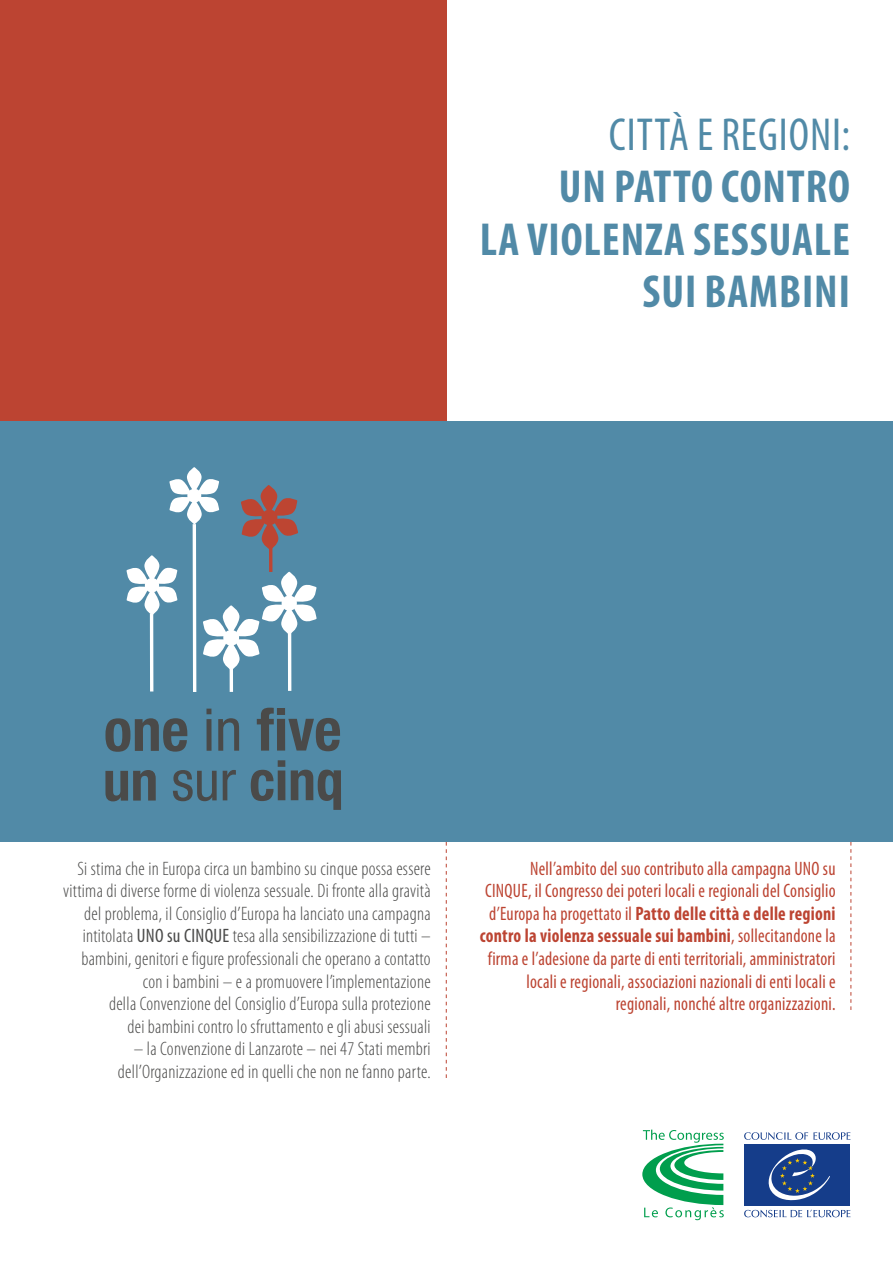
<style>
.page{position:relative;width:893px;height:1263px;background:#fff}
.page>*{position:absolute;margin:0;border:0;box-sizing:border-box;transform-origin:0 0}
.t1{font:700 condensed 46.5px/52.5px "Myriad Pro";letter-spacing:.02em;color:#518aa7}
.t2{font:condensed 46.5px "Myriad Pro";letter-spacing:.02em;color:#518aa7}
.t3{font:300 condensed 19.5px/22.5px "Myriad Pro";letter-spacing:.015em;color:#4a4a49;text-align:right}
.t4{font:condensed 19.5px/22.5px "Myriad Pro";letter-spacing:.015em;color:#bc4432;text-align:right;scale:.92 1}
.s1{font-weight:400}
.s2{font-weight:700}
</style>
<div class="page">
<svg style="left:446px;top:842px;width:1px;height:236px"></svg>
<svg style="left:850px;top:842px;width:1px;height:168px"></svg>
<div style="left:0;top:421px;width:893px;height:421px;background:#518aa7"></div>
<div style="left:0;top:0;width:446px;height:421px;background:#bc4432"></div>
<svg style="left:105px;top:718px;width:82px;height:34px"></svg>
<svg style="left:206px;top:709px;width:6px;height:42px"></svg>
<svg style="left:218px;top:718px;width:21px;height:33px"></svg>
<svg style="left:257px;top:708px;width:83px;height:43px"></svg>
<svg style="left:105px;top:770px;width:51px;height:31px"></svg>
<svg style="left:173px;top:770px;width:44px;height:31px"></svg>
<svg style="left:223px;top:770px;width:13px;height:30px"></svg>
<svg style="left:251px;top:760px;width:34px;height:41px"></svg>
<svg style="left:291px;top:770px;width:50px;height:40px"></svg>
<svg style="left:126px;top:509px;width:191px;height:182px"></svg>
<svg style="left:127px;top:555px;width:50px;height:60px"></svg>
<svg style="left:169px;top:467px;width:50px;height:57px"></svg>
<svg style="left:203px;top:572px;width:113px;height:98px"></svg>
<svg style="left:241px;top:485px;width:57px;height:65px"></svg>
<hr style="left:150px;top:614px;width:3px;height:77px;background:#fff">
<hr style="left:193px;top:524px;width:3px;height:168px;background:#fff">
<hr style="left:230px;top:667px;width:3px;height:25px;background:#fff">
<hr style="left:288px;top:627px;width:3px;height:64px;background:#fff">
<hr style="left:269px;top:547px;width:3px;height:25px;background:#bd4532">
<svg style="left:642px;top:1129px;width:82px;height:91px"></svg>
<svg style="left:744px;top:1132px;width:106px;height:8px"></svg>
<svg style="left:744px;top:1210px;width:106px;height:7px"></svg>
<div style="left:745px;top:1144px;width:105px;height:61px;background:#153d8a"></div>
<svg style="left:768px;top:1149px;width:62px;height:51px"></svg>
<h1 class="t2" style="left:609px;top:106px;width:243px">Città e regioni:</h1>
<h1 class="t1" style="left:559px;top:159px;width:185px">un patto contro</h1>
<h1 class="t1" style="left:480px;top:212px;width:68px">la violen</h1>
<h1 class="t1" style="left:642px;top:212px;width:189px">za sessuale sui bambini</h1>
<p class="t3" style="left:63px;top:857px;width:369px">Si stima che in Europa circa un bambino su cinque possa essere vittima di diverse forme di violenza sessuale. Di fronte alla gravità del problema, il Consiglio d’Europa ha lanciato una campagna intitolata <span class="s1">UNO su CINQUE</span> tesa alla sensibilizzazione di tutti – bambini, genitori e figure professionali che operano a contatto con i bambini – e a promuovere l’implementazione<br>della Convenzione del Consiglio d’Europa sulla protezione<br>dei bambini contro lo sfruttamento e gli abusi sessuali</p>
<p class="t3" style="left:118px;top:1037px;width:314px">– la Convenzione di Lanzarote – nei 47 Stati membri dell’Organizzazione ed in quelli che non ne fanno parte.</p>
<p class="t4" style="left:480px;top:857px;width:388px">Nell’ambito del suo contributo alla campagna UNO su CINQUE, il Congresso dei poteri locali e regionali del Consiglio d’Europa ha progettato il <span class="s2">Patto delle città e delle regioni contro la violenza sessuale sui bambini</span>, sollecitandone la firma e l’adesione da parte di enti territoriali, amministratori locali e regionali, associazioni nazionali di enti locali e regionali, nonché altre organizzazioni.</p>
</div>
